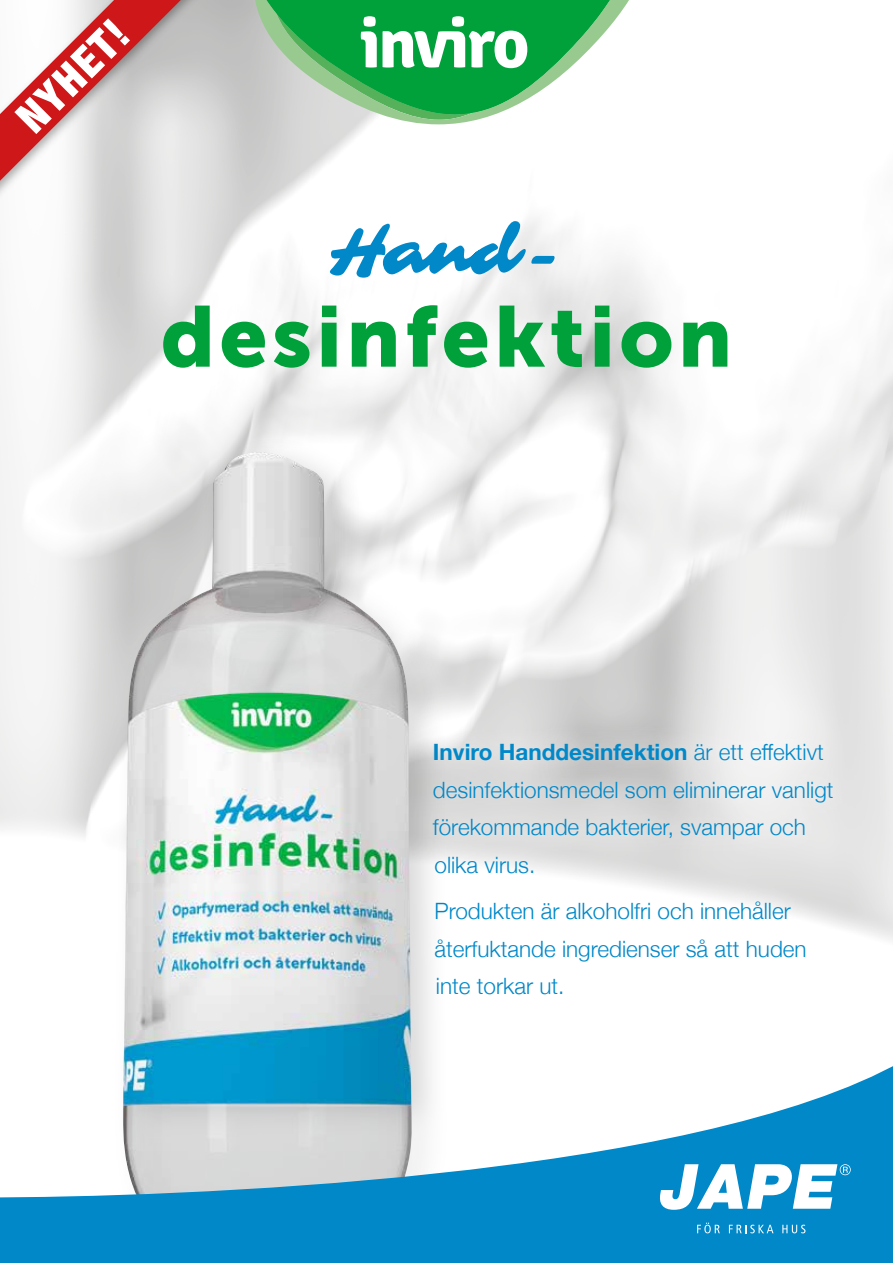
<style>
.page{position:relative;width:893px;height:1263px;background:#fff}
.page>*{position:absolute;margin:0;border:0;box-sizing:border-box;transform-origin:0 0}
.t1{font:85.5px "Museo Sans 900";letter-spacing:.05em;color:#00a13a}
.t2{font:900 condensed 43.5px "Helvetica Neue";color:#fff}
.t3{font:300 22.5px/37.5px "Helvetica Neue";color:#0088c9}
.s1{font-weight:700}
</style>
<div class="page">
<svg style="left:451px;top:722px;width:403px;height:211px"></svg>
<div style="left:0;top:0;width:269px;height:231px;background:#000;opacity:.32"></div>
<svg style="left:0;top:0;width:181px;height:181px"></svg>
<svg style="left:207px;top:0;width:241px;height:136px;background:#cecece"></svg>
<svg style="left:252px;top:0;width:224px;height:124px"></svg>
<svg style="left:253px;top:0;width:376px;height:120px"></svg>
<div style="left:110px;top:435px;width:341px;height:821px;background:#000;opacity:.15"></div>
<img style="left:123px;top:452px;width:290px;height:487px">
<svg style="left:0;top:939px;width:893px;height:324px"></svg>
<svg style="left:697px;top:1223px;width:23px;height:10px"></svg>
<svg style="left:729px;top:1225px;width:44px;height:8px"></svg>
<svg style="left:782px;top:1225px;width:23px;height:8px"></svg>
<svg style="left:660px;top:1164px;width:191px;height:46px"></svg>
<svg style="left:330px;top:221px;width:225px;height:57px"></svg>
<h2 class="t2" style="left:-1px;top:99px;width:139px;rotate:-45deg">NYHET!</h2>
<h1 class="t1" style="left:161px;top:288px;width:573px">desinfektion</h1>
<p class="t3" style="left:433px;top:732px;width:402px"><span class="s1">Inviro Handdesinfektion</span> är ett effektivt desinfektionsmedel som eliminerar vanligt förekommande bakterier, svampar och olika virus.</p>
<p class="t3" style="left:434px;top:890px;width:374px">Produkten är alkoholfri och innehåller återfuktande ingredienser så att huden inte torkar ut.</p>
</div>
